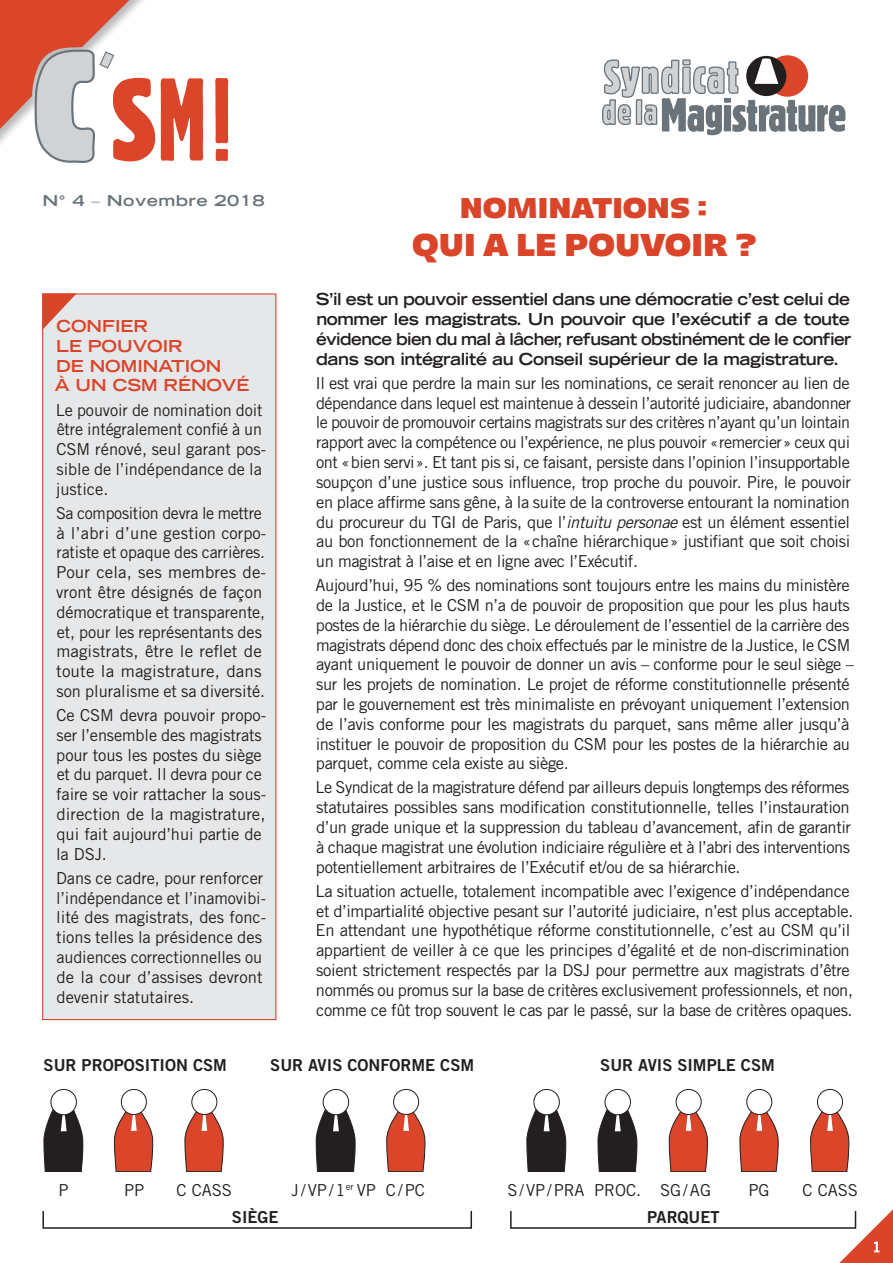
<style>
.page{position:relative;width:893px;height:1263px;background:#fff}
.page>*{position:absolute;margin:0;border:0;box-sizing:border-box;transform-origin:0 0}
.t1{font:31.5px "Majoris";color:#da452a}
.t2{font:28.5px "Majoris";color:#da452a}
.t3{font:16.5px/19.8px "Trade Gothic LT Std";letter-spacing:-.025em;color:#231f20;text-align:justify}
.t4{font:16.5px/19.8px "Trade Gothic LT Std";letter-spacing:-.005em;color:#231f20}
.t5{font:700 expanded 16.5px/19.8px "Trade Gothic LT Std";letter-spacing:-.025em;color:#231f20;text-align:justify}
.t6{font:16.5px/19.8px "Trade Gothic LT Std";color:#231f20}
.t7{font:16.5px "Trade Gothic LT Std Bd 2";color:#231f20}
.t8{font:700 expanded 16.5px/19.8px "Trade Gothic LT Std";color:#da452a}
.t9{font:700 expanded 15px "Trade Gothic LT Std";letter-spacing:.025em;color:#697379;scale:1.13 1}
.s1{font-weight:300;font-stretch:normal}
.s2{font-style:italic}
</style>
<div class="page">
<svg style="left:839px;top:1209px;width:54px;height:54px"></svg>
<svg style="left:767px;top:55px;width:41px;height:42px"></svg>
<svg style="left:746px;top:56px;width:40px;height:40px"></svg>
<svg style="left:602px;top:58px;width:243px;height:77px"></svg>
<svg style="left:161px;top:78px;width:42px;height:83px"></svg>
<svg style="left:215px;top:78px;width:13px;height:83px"></svg>
<div style="left:43px;top:294px;width:233px;height:725px;background:#e6e7e9"></div>
<div style="left:42px;top:293px;width:234px;height:727px;border:1px solid #da452a"></div>
<svg style="left:43px;top:293px;width:34px;height:37px"></svg>
<div style="left:510px;top:1202px;width:346px;height:27px;border:2px solid #231f20"></div>
<div style="left:504px;top:1186px;width:354px;height:25px;background:#fff"></div>
<div style="left:42px;top:1202px;width:430px;height:27px;border:2px solid #231f20"></div>
<div style="left:35px;top:1186px;width:439px;height:25px;background:#fff"></div>
<div style="left:533px;top:1089px;width:27px;height:26px;border:1px solid #231f20;border-radius:50%"></div>
<svg style="left:527px;top:1101px;width:39px;height:71px"></svg>
<div style="left:604px;top:1089px;width:27px;height:26px;border:1px solid #231f20;border-radius:50%"></div>
<svg style="left:598px;top:1101px;width:39px;height:71px"></svg>
<div style="left:676px;top:1089px;width:26px;height:26px;border:1px solid #231f20;border-radius:50%"></div>
<svg style="left:669px;top:1110px;width:39px;height:62px;background:#d3634f"></svg>
<div style="left:746px;top:1089px;width:26px;height:26px;border:1px solid #231f20;border-radius:50%"></div>
<svg style="left:740px;top:1110px;width:39px;height:62px;background:#d4644f"></svg>
<div style="left:817px;top:1089px;width:26px;height:26px;border:1px solid #231f20;border-radius:50%"></div>
<svg style="left:810px;top:1110px;width:39px;height:62px;background:#d3634f"></svg>
<div style="left:50px;top:1089px;width:27px;height:26px;border:1px solid #231f20;border-radius:50%"></div>
<svg style="left:44px;top:1101px;width:39px;height:71px"></svg>
<div style="left:121px;top:1089px;width:26px;height:26px;border:1px solid #231f20;border-radius:50%"></div>
<svg style="left:114px;top:1110px;width:39px;height:62px;background:#d3634f"></svg>
<div style="left:191px;top:1089px;width:26px;height:26px;border:1px solid #231f20;border-radius:50%"></div>
<svg style="left:185px;top:1110px;width:39px;height:62px;background:#d4644f"></svg>
<div style="left:323px;top:1089px;width:26px;height:26px;border:1px solid #231f20;border-radius:50%"></div>
<svg style="left:316px;top:1101px;width:39px;height:71px"></svg>
<div style="left:393px;top:1089px;width:26px;height:26px;border:1px solid #231f20;border-radius:50%"></div>
<svg style="left:387px;top:1110px;width:38px;height:62px;background:#d4614c"></svg>
<svg style="left:0;top:0;width:155px;height:163px"></svg>
<p class="t9" style="left:43px;top:191px;width:198px">N° 4 <span class="s1">–</span> Novembre 2018</p>
<h2 class="t2" style="left:460px;top:191px;width:250px">NOMINATIONS :</h2>
<h1 class="t1" style="left:412px;top:226px;width:346px">QUI A LE POUVOIR ?</h1>
<p class="t5" style="left:316px;top:289px;width:537px">S’il est un pouvoir essentiel dans une démocratie c’est celui de nommer les magistrats. Un pouvoir que l’exécutif a de toute évidence bien du mal à lâcher, refusant obstinément de le confier dans son intégralité au Conseil supérieur de la magistrature.</p>
<p class="t3" style="left:315px;top:373px;width:537px">Il est vrai que perdre la main sur les nominations, ce serait renoncer au lien de dépendance dans lequel est maintenue à dessein l’autorité judiciaire, abandonner le pouvoir de promouvoir certains magistrats sur des critères n’ayant qu’un lointain rapport avec la compétence ou l’expérience, ne plus pouvoir «remercier» ceux qui ont «bien servi». Et tant pis si, ce faisant, persiste dans l’opinion l’insupportable soupçon d’une justice sous influence, trop proche du pouvoir. Pire, le pouvoir en place affirme sans gêne, à la suite de la controverse entourant la nomination du procureur du TGI de Paris, que l’<span class="s2">intuitu personae</span> est un élément essentiel au bon fonctionnement de la «chaîne hiérarchique» justifiant que soit choisi un magistrat à l’aise et en ligne avec l’Exécutif.</p>
<p class="t3" style="left:315px;top:575px;width:540px;text-align:left">Aujourd’hui, 95 % des nominations sont toujours entre les mains du ministère de la Justice, et le CSM n’a de pouvoir de proposition que pour les plus hauts postes de la hiérarchie du siège. Le déroulement de l’essentiel de la carrière des magistrats dépend donc des choix effectués par le ministre de la Justice, le CSM ayant uniquement le pouvoir de donner un avis – conforme pour le seul siège – sur les projets de nomination. Le projet de réforme constitutionnelle présenté par le gouvernement est très minimaliste en prévoyant uniquement l’extension de l’avis conforme pour les magistrats du parquet, sans même aller jusqu’à instituer le pouvoir de proposition du CSM pour les postes de la hiérarchie au parquet, comme cela existe au siège.</p>
<p class="t3" style="left:316px;top:777px;width:537px">Le Syndicat de la magistrature défend par ailleurs depuis longtemps des réformes statutaires possibles sans modification constitutionnelle, telles l’instauration d’un grade unique et la suppression du tableau d’avancement, afin de garantir à chaque magistrat une évolution indiciaire régulière et à l’abri des interventions potentiellement arbitraires de l’Exécutif et/ou de sa hiérarchie.</p>
<p class="t3" style="left:316px;top:881px;width:539px;text-align:left">La situation actuelle, totalement incompatible avec l’exigence d’indépendance et d’impartialité objective pesant sur l’autorité judiciaire, n’est plus acceptable.<br>En attendant une hypothétique réforme constitutionnelle, c’est au CSM qu’il appartient de veiller à ce que les principes d’égalité et de non-discrimination soient strictement respectés par la DSJ pour permettre aux magistrats d’être nommés ou promus sur la base de critères exclusivement professionnels, et non, comme ce fût trop souvent le cas par le passé, sur la base de critères opaques.</p>
<p class="t8" style="left:55px;top:316px;width:163px">Con fier<br>le pouvoir<br>de nomination à un</p>
<p class="t8" style="left:113px;top:375px;width:138px">CSM rénové</p>
<p class="t4" style="left:56px;top:399px;width:212px">Le pouvoir de nomination doit être intégralement confié à un<br>CSM rénové, seul garant pos&shy;sible de l’indépendance de la justice.</p>
<p class="t4" style="left:56px;top:503px;width:212px">Sa composition devra le mettre à l’abri d’une gestion corpo&shy;ratiste et opaque des carrières.<br>Pour cela, ses membres de&shy;vront être désignés de façon démocratique et transparente, et, pour les représentants des magistrats, être le reflet de toute la magistrature, dans son pluralisme et sa diversité.</p>
<p class="t4" style="left:56px;top:705px;width:212px">Ce CSM devra pouvoir propo&shy;ser l’ensemble des magistrats pour tous les postes du siège et du parquet. Il devra pour ce faire se voir rattacher la sous&shy;direction de la magistrature, qui fait aujourd’hui partie de la DSJ.</p>
<p class="t6" style="left:56px;top:868px;width:212px">Dans ce cadre, pour renforcer l’indépendance et l’inamovibi&shy;lité des magistrats, des fonc&shy;tions telles la présidence des audiences correctionnelles ou de la cour d’assises devront devenir statutaires.</p>
<p class="t7" style="left:44px;top:1055px;width:12px">SUR</p>
<p class="t7" style="left:82px;top:1055px;width:62px">PROPOSITI</p>
<p class="t7" style="left:165px;top:1055px;width:63px">ON CSM</p>
<p class="t7" style="left:270px;top:1055px;width:12px">SUR</p>
<p class="t7" style="left:308px;top:1055px;width:168px">AVIS CONFORME CSM</p>
<p class="t7" style="left:600px;top:1055px;width:12px">SUR</p>
<p class="t7" style="left:638px;top:1055px;width:138px">AVIS SI MPLE CSM</p>
<p class="t3" style="left:58px;top:1180px;width:12px">P</p>
<p class="t3" style="left:124px;top:1180px;width:22px">PP</p>
<p class="t3" style="left:177px;top:1180px;width:57px">C CASS</p>
<p class="t3" style="left:292px;top:1180px;width:135px">J/VP/1<sup>er</sup> VP C/PC</p>
<p class="t6" style="left:507px;top:1180px;width:205px">S/VP/PRA PROC. SG/AG</p>
<p class="t3" style="left:748px;top:1180px;width:23px">PG</p>
<p class="t3" style="left:803px;top:1180px;width:57px">C CASS</p>
<p class="t7" style="left:232px;top:1207px;width:48px">SIÈGE</p>
<p class="t7" style="left:647px;top:1207px;width:74px">PARQUET</p>
</div>
